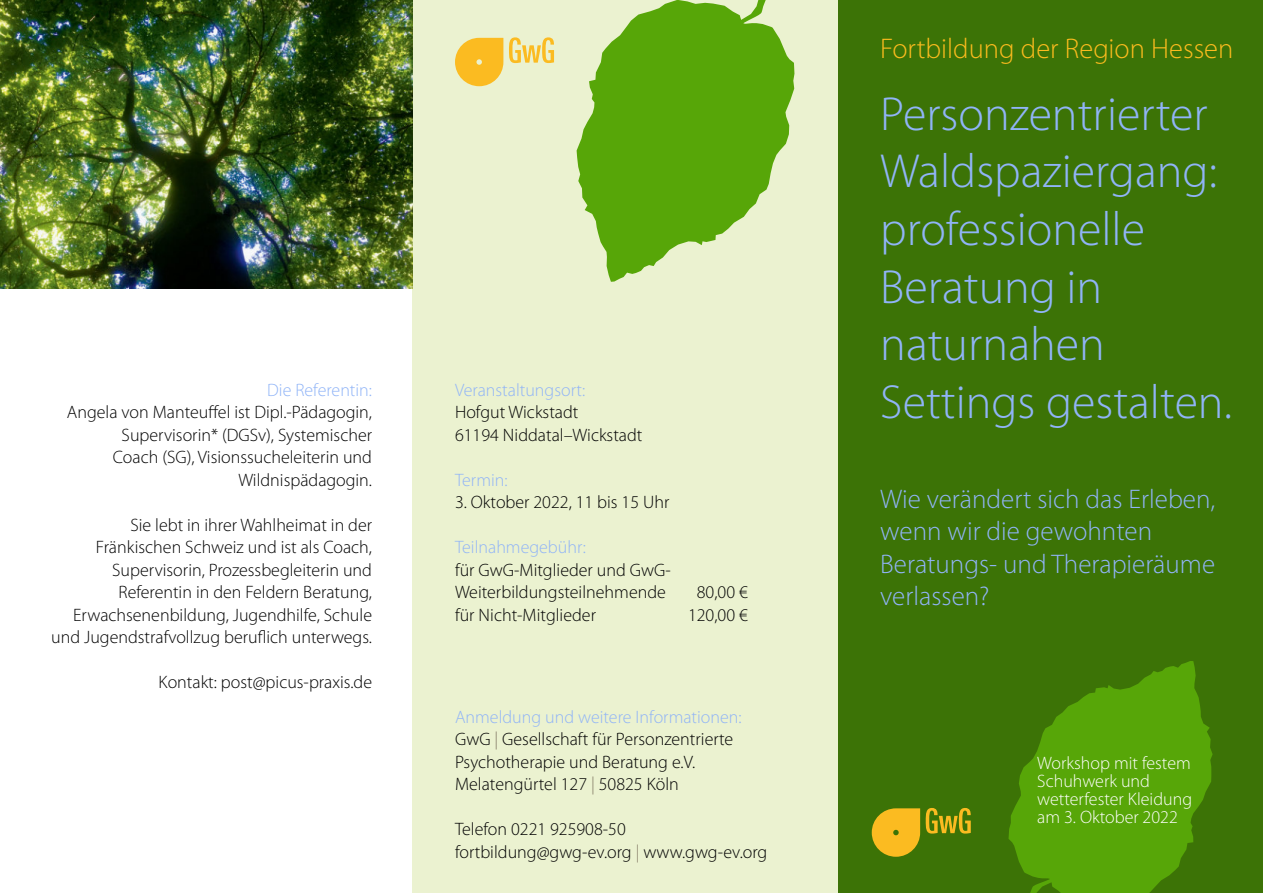
<style>
.page{position:relative;width:1263px;height:893px;background:#fff}
.page>*{position:absolute;margin:0;border:0;box-sizing:border-box;transform-origin:0 0}
.t1{font:300 48px/57.6px "Myriad Pro";color:#90b4f7}
.t2{font:300 28.5px "Myriad Pro";color:#fbbb1e}
.t3{font:300 27px/32.4px "Myriad Pro";color:#90b4f7}
.t4{font:300 18px/22.5px "Myriad Pro";color:#000}
.t5{font:300 18px/18px "Myriad Pro";color:#fff}
.t6{font:300 18px "Myriad Pro";color:#90b4f7}
.s1{color:#90b4f7}
.s2{color:#857c67}
</style>
<div class="page">
<div style="left:838px;top:0;width:425px;height:893px;background:#3c7306"></div>
<svg style="left:1008px;top:661px;width:205px;height:232px;fill:#57a608"></svg>
<div style="left:412px;top:0;width:426px;height:893px;background:#ebf2d0"></div>
<svg style="left:576px;top:0;width:219px;height:282px;fill:#57a608"></svg>
<svg style="left:926px;top:808px;width:45px;height:26px"></svg>
<svg style="left:872px;top:808px;width:48px;height:49px"></svg>
<svg style="left:509px;top:37px;width:45px;height:26px"></svg>
<svg style="left:455px;top:38px;width:48px;height:48px;background:#f8c43d"></svg>
<img style="left:0;top:0;width:412px;height:289px">
<p class="t6" style="left:267px;top:382px;width:106px">Die Referentin:</p>
<p class="t4" style="left:67px;top:403px;width:307px;text-align:right">Angela von Manteuffel ist Dipl.-Pädagogin, Supervisorin* (DGSv), Systemischer<br>Coach (SG), Visionssucheleiterin und Wildnispädagogin.</p>
<p class="t4" style="left:51px;top:515px;width:322px;text-align:right">Sie lebt in ihrer Wahlheimat in der Fränkischen Schweiz und ist als Coach, Supervisorin, Prozessbegleiterin und Referentin in den Feldern Beratung, Erwachsenenbildung, Jugendhilfe, Schule und Jugendstrafvollzug beruflich unterwegs.</p>
<p class="t4" style="left:159px;top:673px;width:215px">Kontakt: post@picus-praxis.de</p>
<p class="t6" style="left:455px;top:382px;width:132px">Veranstaltungsort:</p>
<p class="t4" style="left:455px;top:403px;width:189px">Hofgut Wickstadt<br>61194 Niddatal–Wickstadt</p>
<p class="t6" style="left:455px;top:472px;width:54px">Termin:</p>
<p class="t4" style="left:455px;top:493px;width:216px">3. Oktober 2022, 11 bis 15 Uhr</p>
<p class="t6" style="left:455px;top:540px;width:132px">Teilnahmegebühr:</p>
<p class="t4" style="left:455px;top:560px;width:217px">für GwG-Mitglieder und GwG-<br>Weiterbildungsteilnehmende</p>
<p class="t4" style="left:697px;top:583px;width:52px">80,00 €</p>
<p class="t4" style="left:455px;top:605px;width:142px">für Nicht-Mitglieder</p>
<p class="t4" style="left:688px;top:605px;width:61px">120,00 €</p>
<p class="t4" style="left:455px;top:707px;width:288px"><span class="s1">Anmeldung und weitere Informationen:<br></span>GwG <span class="s2">|</span> Gesellschaft für Personzentrierte Psychotherapie und Beratung e.V.<br>Melatengürtel 127 <span class="s2">|</span> 50825 Köln</p>
<p class="t4" style="left:455px;top:819px;width:314px">Telefon 0221 925908-50 fortbildung@gwg-ev.org <span class="s2">|</span> www.gwg-ev.org</p>
<h2 class="t2" style="left:880px;top:36px;width:355px">Fortbildung der Region Hessen</h2>
<h1 class="t1" style="left:880px;top:89px;width:353px">Personzentrierter<br>Waldspaziergang: professionelle<br>Beratung in naturnahen<br>Settings gestalten.</h1>
<h3 class="t3" style="left:880px;top:485px;width:336px">Wie verändert sich das Erleben, wenn wir die gewohnten<br>Beratungs- und Therapieräume verlassen?</h3>
<p class="t5" style="left:1037px;top:756px;width:156px">Workshop mit festem<br>Schuhwerk und wetterfester Kleidung am 3. Oktober 2022</p>
</div>
